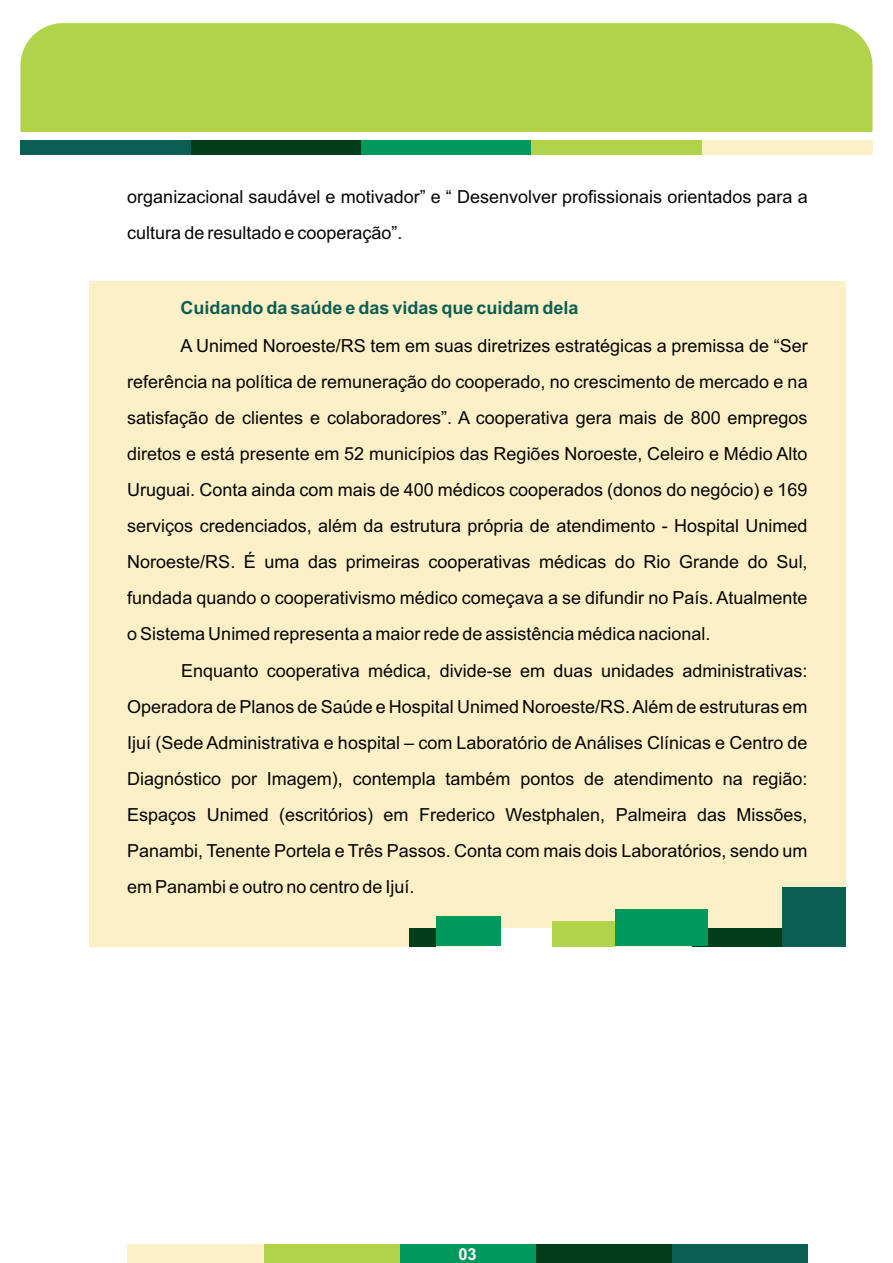
<style>
.page{position:relative;width:893px;height:1263px;background:#fff}
.page>*{position:absolute;margin:0;border:0;box-sizing:border-box;transform-origin:0 0}
.t1{font:18px/36px "Arial";color:#040504;text-align:justify}
.t2{font:700 18px "Arial";color:#0b5e53}
.t3{font:700 16.5px "Arial";color:#fff}
</style>
<div class="page">
<div style="left:89px;top:281px;width:756px;height:665px;background:#fef0c6"></div>
<div style="left:20px;top:23px;width:852px;height:109px;background:#b1d349"></div>
<div style="left:672px;top:1244px;width:136px;height:19px;background:#0b5e53"></div>
<div style="left:535px;top:1244px;width:137px;height:19px;background:#003d19"></div>
<div style="left:399px;top:1244px;width:136px;height:19px;background:#00995d"></div>
<div style="left:263px;top:1244px;width:136px;height:19px;background:#b1d349"></div>
<div style="left:127px;top:1244px;width:136px;height:19px;background:#fef0c6"></div>
<div style="left:20px;top:140px;width:171px;height:15px;background:#0b5e53"></div>
<div style="left:191px;top:140px;width:170px;height:15px;background:#003d19"></div>
<div style="left:361px;top:140px;width:171px;height:15px;background:#00995d"></div>
<div style="left:532px;top:140px;width:170px;height:15px;background:#b1d349"></div>
<div style="left:702px;top:140px;width:170px;height:15px;background:#fef0c6"></div>
<div style="left:781px;top:887px;width:64px;height:59px;background:#0b5e53"></div>
<div style="left:692px;top:928px;width:89px;height:18px;background:#003d19"></div>
<div style="left:615px;top:909px;width:93px;height:37px;background:#00995d"></div>
<div style="left:484px;top:928px;width:77px;height:18px;background:#fff"></div>
<div style="left:552px;top:921px;width:63px;height:25px;background:#b1d349"></div>
<div style="left:436px;top:916px;width:65px;height:30px;background:#00995d"></div>
<div style="left:410px;top:928px;width:26px;height:18px;background:#003d19"></div>
<p class="t1" style="left:127px;top:181px;width:682px">organizacional saudável e motivador” e “ Desenvolver profissionais orientados para a cultura de resultado e cooperação”.</p>
<p class="t2" style="left:180px;top:301px;width:400px">Cuidando da saúde e das vidas que cuidam dela</p>
<p class="t1" style="left:127px;top:329px;width:682px;text-indent:53px">A Unimed Noroeste/RS tem em suas diretrizes estratégicas a premissa de “Ser referência na política de remuneração do cooperado, no crescimento de mercado e na satisfação de clientes e colaboradores”. A cooperativa gera mais de 800 empregos diretos e está presente em 52 municípios das Regiões Noroeste, Celeiro e Médio Alto Uruguai. Conta ainda com mais de 400 médicos cooperados (donos do negócio) e 169 serviços credenciados, além da estrutura própria de atendimento - Hospital Unimed Noroeste/RS. É uma das primeiras cooperativas médicas do Rio Grande do Sul, fundada quando o cooperativismo médico começava a se difundir no País. Atualmente o Sistema Unimed representa a maior rede de assistência médica nacional.</p>
<p class="t1" style="left:127px;top:655px;width:682px;text-indent:54px">Enquanto cooperativa médica, divide-se em duas unidades administrativas:<br>Operadora de Planos de Saúde e Hospital Unimed Noroeste/RS. Além de estruturas em Ijuí (Sede Administrativa e hospital – com Laboratório de Análises Clínicas e Centro de Diagnóstico por Imagem), contempla também pontos de atendimento na região:<br>Espaços Unimed (escritórios) em Frederico Westphalen, Palmeira das Missões, Panambi, Tenente Portela e Três Passos. Conta com mais dois Laboratórios, sendo um em Panambi e outro no centro de Ijuí.</p>
<p class="t3" style="left:458px;top:1247px;width:20px">03</p>
</div>
